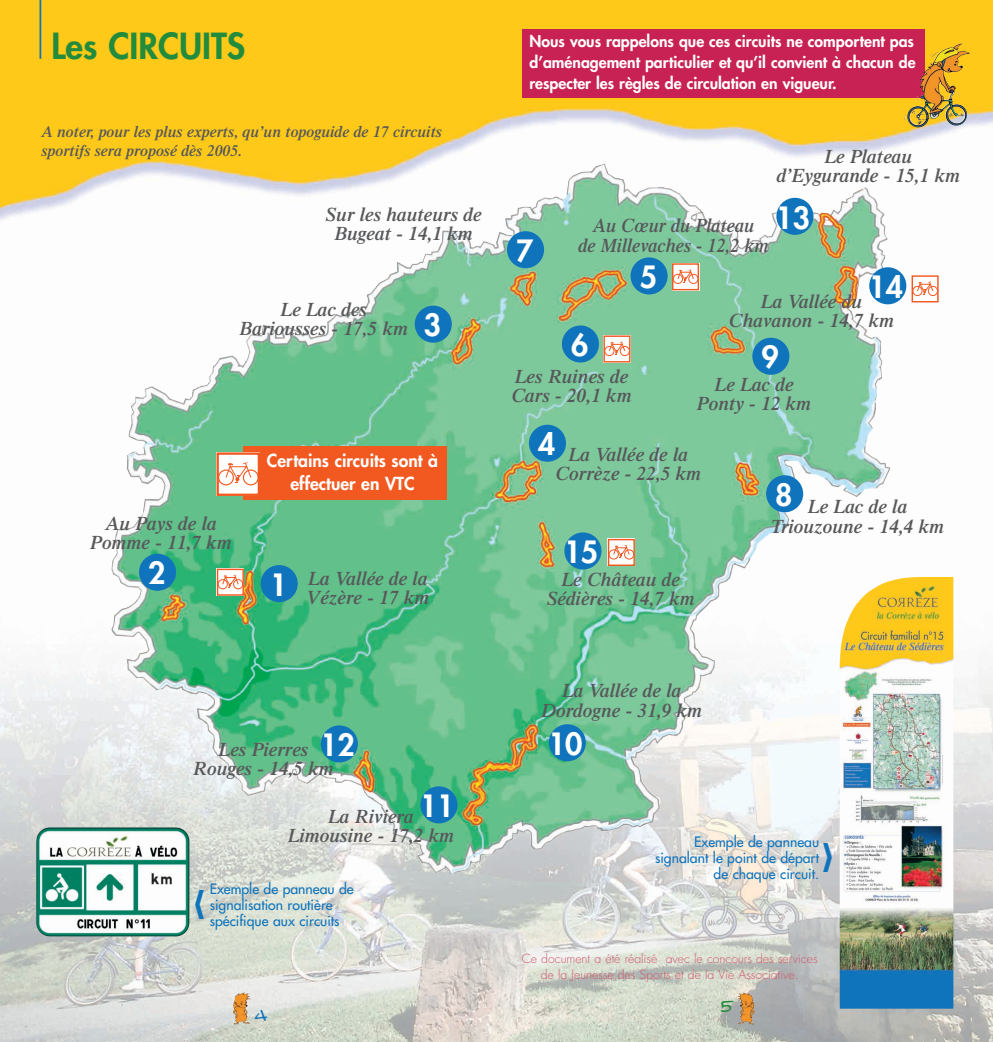
<style>
.page{position:relative;width:993px;height:1042px;background:#fff}
.page>*{position:absolute;margin:0;border:0;box-sizing:border-box;transform-origin:0 0}
.t1{font:800 35px "Futura";color:#238b3c}
.t2{font:800 29.93px "Futura";color:#fff}
.t3{font:italic 600 19.25px/19.2px "Times";color:#57585a;text-align:center}
.t4{font:italic 600 19.25px/19.2px "Times";color:#57585a;text-align:center;scale:.95 1}
.t5{font:800 17.5px/23.3px "Futura";color:#fff;text-align:center}
.t6{font:800 15.75px/21px "Futura";color:#fff;text-align:justify}
.t7{font:italic 600 15.75px/18.9px "Times";color:#57585a}
.t8{font:14px/15.8px "Futura";color:#1074bc;text-align:right}
.t9{font:14px "Pale Face";color:#1074bc}
.t10{font:14px "Pale Face";color:#238b3c}
.t11{font:300 12.25px/16.1px "Futura";color:#d0576a;text-align:center}
</style>
<div class="page">
<img style="left:0;top:245px;width:992px;height:797px">
<img style="left:0;top:0;width:992px;height:245px">
<img style="left:605px;top:163px;width:169px;height:85px">
<hr style="left:39px;top:0;width:2px;height:59px;background:#1074bc">
<div style="left:260px;top:565px;width:37px;height:37px;background:#1074bc;border-radius:50%"></div>
<div style="left:139px;top:554px;width:37px;height:37px;background:#1074bc;border-radius:50%"></div>
<div style="left:414px;top:306px;width:37px;height:37px;background:#1074bc;border-radius:50%"></div>
<div style="left:528px;top:425px;width:38px;height:37px;background:#1074bc;border-radius:50%"></div>
<div style="left:752px;top:338px;width:37px;height:37px;background:#1074bc;border-radius:50%"></div>
<div style="left:561px;top:325px;width:37px;height:37px;background:#1074bc;border-radius:50%"></div>
<div style="left:630px;top:257px;width:37px;height:37px;background:#1074bc;border-radius:50%"></div>
<div style="left:765px;top:475px;width:37px;height:37px;background:#1074bc;border-radius:50%"></div>
<div style="left:548px;top:724px;width:37px;height:37px;background:#1074bc;border-radius:50%"></div>
<div style="left:420px;top:786px;width:37px;height:37px;background:#1074bc;border-radius:50%"></div>
<div style="left:321px;top:725px;width:37px;height:37px;background:#1074bc;border-radius:50%"></div>
<div style="left:776px;top:198px;width:37px;height:37px;background:#1074bc;border-radius:50%"></div>
<div style="left:869px;top:267px;width:37px;height:37px;background:#1074bc;border-radius:50%"></div>
<div style="left:564px;top:532px;width:37px;height:37px;background:#1074bc;border-radius:50%"></div>
<div style="left:507px;top:231px;width:37px;height:37px;background:#1074bc;border-radius:50%"></div>
<div style="left:522px;top:29px;width:402px;height:69px;background:#c72253"></div>
<div style="left:243px;top:446px;width:203px;height:54px;background:#f15921"></div>
<svg style="left:957px;top:51px;width:12px;height:5px"></svg>
<div style="left:217px;top:453px;width:42px;height:42px;background:#fff"></div>
<div style="left:216px;top:452px;width:44px;height:44px;border:2px solid #f15921"></div>
<div style="left:218px;top:469px;width:16px;height:16px;border:1px solid #f15921;border-radius:50%"></div>
<div style="left:243px;top:469px;width:16px;height:16px;border:1px solid #f15921;border-radius:50%"></div>
<svg style="left:225px;top:462px;width:26px;height:21px"></svg>
<div style="left:217px;top:569px;width:26px;height:26px;background:#fff"></div>
<div style="left:217px;top:569px;width:27px;height:27px;border:1px solid #f15921"></div>
<div style="left:218px;top:579px;width:9px;height:10px;border:1px solid #f15921;border-radius:50%"></div>
<div style="left:233px;top:579px;width:10px;height:10px;border:1px solid #f15921;border-radius:50%"></div>
<svg style="left:222px;top:574px;width:16px;height:14px"></svg>
<div style="left:671px;top:263px;width:28px;height:27px;background:#f15921"></div>
<div style="left:672px;top:264px;width:26px;height:26px;background:#fff"></div>
<div style="left:671px;top:263px;width:27px;height:27px;border:1px solid #f15921"></div>
<div style="left:672px;top:274px;width:10px;height:10px;border:1px solid #f15921;border-radius:50%"></div>
<div style="left:688px;top:274px;width:10px;height:10px;border:1px solid #f15921;border-radius:50%"></div>
<svg style="left:677px;top:269px;width:16px;height:14px"></svg>
<div style="left:604px;top:336px;width:25px;height:26px;background:#fff"></div>
<div style="left:603px;top:335px;width:27px;height:27px;border:1px solid #f15921"></div>
<div style="left:604px;top:346px;width:10px;height:10px;border:1px solid #f15921;border-radius:50%"></div>
<div style="left:619px;top:346px;width:10px;height:10px;border:1px solid #f15921;border-radius:50%"></div>
<svg style="left:608px;top:341px;width:17px;height:14px"></svg>
<div style="left:608px;top:539px;width:26px;height:26px;background:#fff"></div>
<div style="left:607px;top:539px;width:27px;height:27px;border:1px solid #f15921"></div>
<div style="left:608px;top:549px;width:10px;height:10px;border:1px solid #f15921;border-radius:50%"></div>
<div style="left:624px;top:549px;width:10px;height:10px;border:1px solid #f15921;border-radius:50%"></div>
<svg style="left:613px;top:545px;width:16px;height:13px"></svg>
<div style="left:911px;top:276px;width:26px;height:26px;background:#fff"></div>
<div style="left:911px;top:275px;width:27px;height:27px;border:1px solid #f15921"></div>
<div style="left:912px;top:286px;width:10px;height:10px;border:1px solid #f15921;border-radius:50%"></div>
<div style="left:927px;top:286px;width:10px;height:10px;border:1px solid #f15921;border-radius:50%"></div>
<svg style="left:916px;top:281px;width:17px;height:14px"></svg>
<svg style="left:235px;top:994px;width:3px;height:4px"></svg>
<svg style="left:749px;top:994px;width:3px;height:4px"></svg>
<img style="left:839px;top:577px;width:114px;height:431px">
<img style="left:49px;top:827px;width:140px;height:107px">
<svg style="left:822px;top:842px;width:9px;height:30px"></svg>
<svg style="left:195px;top:890px;width:9px;height:29px"></svg>
<h1 class="t1" style="left:51px;top:29px;width:195px">Les CIRCUITS</h1>
<p class="t7" style="left:41px;top:124px;width:402px">A noter, pour les plus experts, qu’un topoguide de 17 circuits sportifs sera proposé dès 2005.</p>
<p class="t3" style="left:325px;top:207px;width:157px">Sur les hauteurs de<br>Bugeat - 14,1 km</p>
<p class="t3" style="left:239px;top:302px;width:170px">Le Lac des<br>Bariousses - 17,5 km</p>
<h2 class="t2" style="left:423px;top:311px;width:19px">3</h2>
<p class="t3" style="left:90px;top:515px;width:143px">Au Pays de la<br>Pomme - 11,7 km</p>
<h2 class="t2" style="left:148px;top:559px;width:19px">2</h2>
<p class="t5" style="left:267px;top:450px;width:173px">Certains circuits sont à effectuer en VTC</p>
<h2 class="t2" style="left:270px;top:570px;width:19px">1</h2>
<p class="t3" style="left:306px;top:570px;width:124px;text-align:left">La Vallée de la<br>Vézère - 17 km</p>
<h2 class="t2" style="left:320px;top:731px;width:36px">12</h2>
<p class="t3" style="left:193px;top:741px;width:142px">Les Pierres<br>Rouges - 14,5 km</p>
<p class="t3" style="left:288px;top:808px;width:168px">La Riviera<br>Limousine - 17,2 km</p>
<h2 class="t2" style="left:419px;top:792px;width:36px">11</h2>
<p class="t8" style="left:210px;top:882px;width:145px;text-align:left">Exemple de panneau de signalisation routière spécifique aux circuits</p>
<p class="t9" style="left:255px;top:1005px;width:16px">4</p>
<p class="t6" style="left:529px;top:32px;width:387px">Nous vous rappelons que ces circuits ne comportent pas d’aménagement particulier et qu’il convient à chacun de respecter les règles de circulation en vigueur.</p>
<h2 class="t2" style="left:516px;top:236px;width:19px">7</h2>
<p class="t4" style="left:578px;top:218px;width:202px">Au Cœur du Plateau<br>de Millevaches - 12,2 km</p>
<p class="t3" style="left:776px;top:148px;width:185px">Le Plateau d’Eygurande - 15,1 km</p>
<h2 class="t2" style="left:775px;top:203px;width:36px">13</h2>
<h2 class="t2" style="left:639px;top:263px;width:19px">5</h2>
<h2 class="t2" style="left:868px;top:273px;width:36px">14</h2>
<p class="t3" style="left:728px;top:293px;width:167px">La Vallée du<br>Chavanon - 14,7 km</p>
<h2 class="t2" style="left:571px;top:331px;width:19px">6</h2>
<p class="t3" style="left:511px;top:368px;width:122px;text-align:left">Les Ruines de<br>Cars - 20,1 km</p>
<h2 class="t2" style="left:761px;top:343px;width:19px">9</h2>
<p class="t3" style="left:696px;top:377px;width:116px">Le Lac de<br>Ponty - 12 km</p>
<h2 class="t2" style="left:538px;top:430px;width:19px">4</h2>
<p class="t3" style="left:555px;top:446px;width:147px">La Vallée de la<br>Corrèze - 22,5 km</p>
<h2 class="t2" style="left:563px;top:538px;width:36px">15</h2>
<p class="t3" style="left:546px;top:571px;width:149px">Le Château de<br>Sédières - 14,7 km</p>
<p class="t3" style="left:541px;top:683px;width:162px">La Vallée de la<br>Dordogne - 31,9 km</p>
<h2 class="t2" style="left:548px;top:730px;width:36px">10</h2>
<h2 class="t2" style="left:775px;top:480px;width:19px">8</h2>
<p class="t3" style="left:770px;top:499px;width:174px">Le Lac de la<br>Triouzoune - 14,4 km</p>
<p class="t8" style="left:654px;top:835px;width:166px">Exemple de panneau signalant le point de départ de chaque circuit.</p>
<p class="t11" style="left:521px;top:951px;width:297px">Ce document a été réalisé avec le concours des services de la Jeunesse,des Sports et de la Vie Associative.</p>
<p class="t10" style="left:720px;top:996px;width:19px">5</p>
</div>
